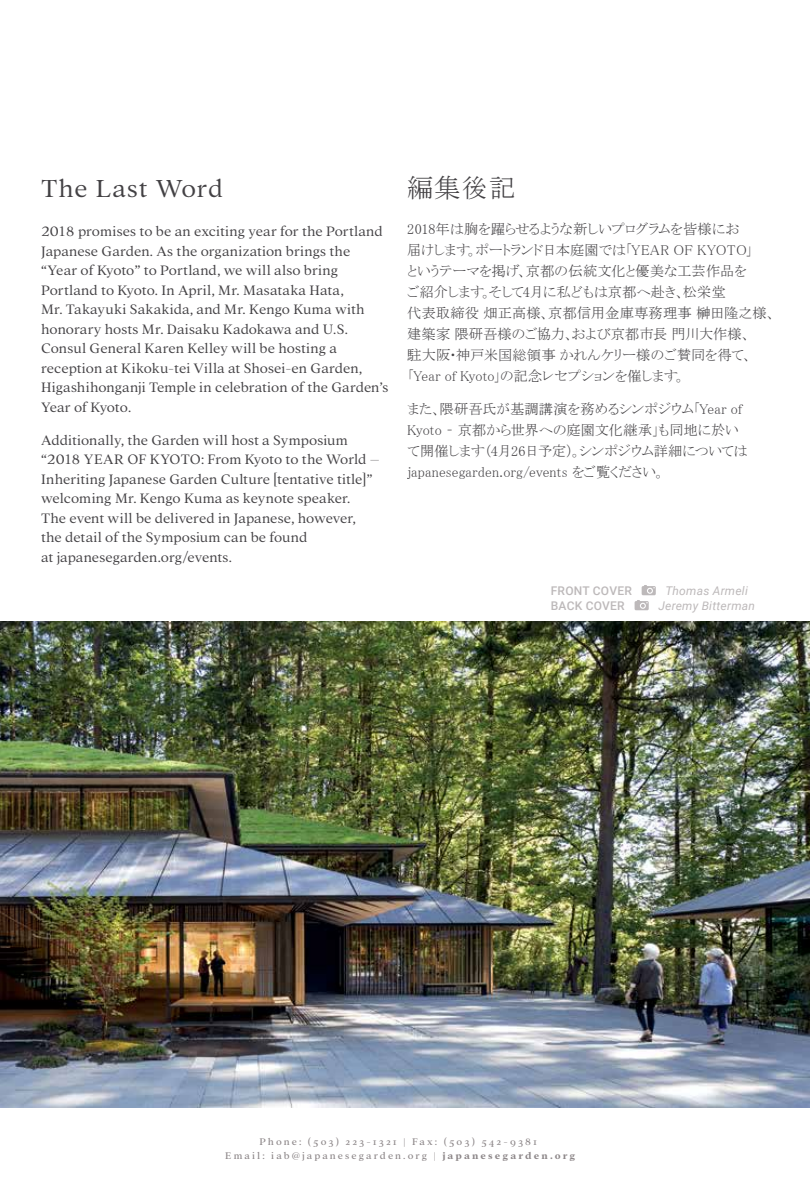
<style>
.page{position:relative;width:810px;height:1188px;background:#fff}
.page>*{position:absolute;margin:0;border:0;box-sizing:border-box;transform-origin:0 0}
.t1{font:300 27px "Addington CF";letter-spacing:.03em;color:#434144}
.t2{font:26.25px "MS P Mincho";color:#434144}
.t3{font:300 15px/19.5px "Addington CF";color:#434144}
.t4{font:14.25px/21px "MS P Mincho";color:#434144}
.t5{font:italic 12px "Roboto";letter-spacing:.02em;color:#bdb9ba}
.t6{font:500 12px "Roboto";letter-spacing:.02em;color:#bdb9ba}
.t7{font:10.5px/13.5px "Addington CF";letter-spacing:.2em;color:#8d8789;text-align:center}
.s1{font-weight:700}
</style>
<div class="page">
<img style="left:0;top:621px;width:810px;height:486px">
<svg style="left:635px;top:585px;width:21px;height:25px"></svg>
<h1 class="t1" style="left:41px;top:172px;width:184px">The Last Word</h1>
<h2 class="t2" style="left:407px;top:174px;width:110px">編集後記</h2>
<p class="t3" style="left:41px;top:222px;width:349px">2018 promises to be an exciting year for the Portland Japanese Garden. As the organization brings the “Year of Kyoto” to Portland, we will also bring Portland to Kyoto. In April, Mr. Masataka Hata,<br>Mr. Takayuki Sakakida, and Mr. Kengo Kuma with honorary hosts Mr. Daisaku Kadokawa and U.S.<br>Consul General Karen Kelley will be hosting a reception at Kikoku-tei Villa at Shosei-en Garden, Higashihonganji Temple in celebration of the Garden’s Year of Kyoto.</p>
<p class="t3" style="left:41px;top:430px;width:340px">Additionally, the Garden will host a Symposium “2018 YEAR OF KYOTO: From Kyoto to the World – Inheriting Japanese Garden Culture [tentative title]” welcoming Mr. Kengo Kuma as keynote speaker.<br>The event will be delivered in Japanese, however, the detail of the Symposium can be found<br>at japanesegarden.org/events.</p>
<p class="t4" style="left:407px;top:219px;width:370px">2018年は胸を躍らせるような新しいプログラムを皆様にお<br>届けします。ポートランド日本庭園では「YEAR OF KYOTO」<br>というテーマを掲げ、京都の伝統文化と優美な工芸作品を<br>ご紹介します。そして4月に私どもは京都へ赴き、松栄堂<br>代表取締役 畑正高様、京都信用金庫専務理事 榊田隆之様、建築家 隈研吾様のご協力、および京都市長 門川大作様、<br>駐大阪・神戸米国総領事 かれんケリー様のご賛同を得て、「Year of Kyoto」の記念レセプションを催します。</p>
<p class="t4" style="left:407px;top:398px;width:342px">また、隈研吾氏が基調講演を務めるシンポジウム「Year of Kyoto – 京都から世界への庭園文化継承」も同地に於いて開催します（4月26日予定）。シンポジウム詳細についてはjapanesegarden.org/events をご覧ください。</p>
<p class="t6" style="left:551px;top:583px;width:83px">FRONT COVER</p>
<p class="t5" style="left:665px;top:582px;width:84px">Thomas Armeli</p>
<p class="t6" style="left:551px;top:598px;width:76px">BACK COVER</p>
<p class="t5" style="left:659px;top:597px;width:98px">Jeremy Bitterman</p>
<p class="t7" style="left:225px;top:1135px;width:352px">Phone: (503) 223-1321 | Fax: (503) 542-9381<br>Email: iab@japanesegarden.org | <span class="s1">japanesegarden.org</span></p>
</div>
